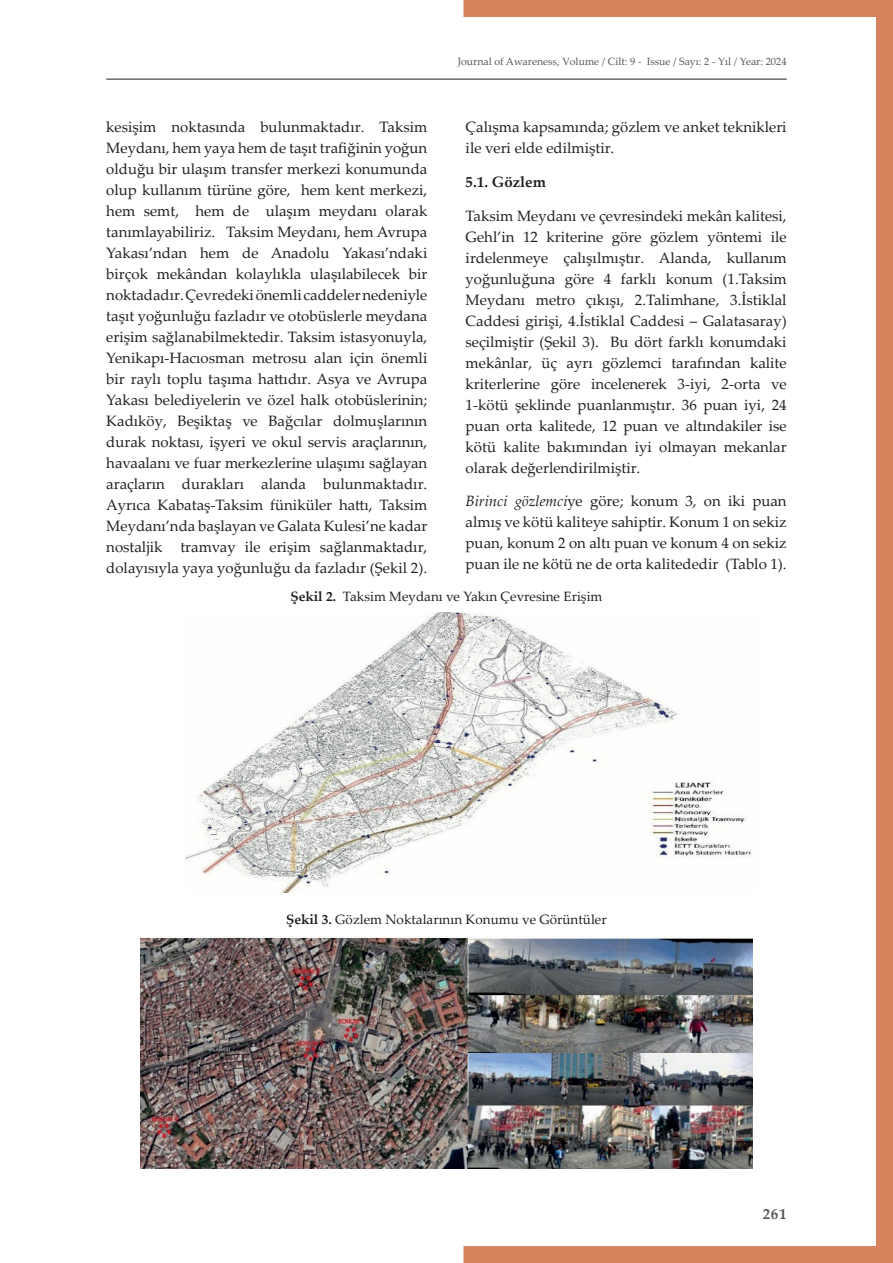
<style>
.page{position:relative;width:893px;height:1263px;background:#fff}
.page>*{position:absolute;margin:0;border:0;box-sizing:border-box;transform-origin:0 0}
.t1{font:15px/21px "Palatino Linotype";color:#231f20;text-align:justify}
.t2{font:700 15px "Palatino Linotype";color:#231f20}
.t3{font:700 15px "Palatino Linotype";color:#57585a}
.t4{font:14.7px "Times New Roman";color:#231f20}
.t5{font:700 14.7px "Times New Roman";color:#231f20}
.t6{font:13.5px "Palatino Linotype";color:#231f20}
.t7{font:10.5px "Palatino Linotype";color:#57585a}
.s1{font-style:italic}
.s2{font-weight:700}
</style>
<div class="page">
<svg style="left:463px;top:0;width:430px;height:1263px"></svg>
<hr style="left:106px;top:79px;width:681px;height:1px;background:#231f20">
<img style="left:185px;top:612px;width:571px;height:281px">
<img style="left:140px;top:937px;width:613px;height:231px">
<p class="t7" style="left:458px;top:54px;width:330px">Journal of Awareness, Volume / Cilt: 9 - Issue / Sayı: 2 - Yıl / Year: 2024</p>
<p class="t1" style="left:106px;top:116px;width:323px">kesişim noktasında bulunmaktadır. Taksim Meydanı, hem yaya hem de taşıt trafiğinin yoğun olduğu bir ulaşım transfer merkezi konumunda olup kullanım türüne göre, hem kent merkezi, hem semt, hem de ulaşım meydanı olarak tanımlayabiliriz. Taksim Meydanı, hem Avrupa Yakası’ndan hem de Anadolu Yakası’ndaki birçok mekândan kolaylıkla ulaşılabilecek bir noktadadır. Çevredeki önemli caddeler nedeniyle taşıt yoğunluğu fazladır ve otobüslerle meydana erişim sağlanabilmektedir. Taksim istasyonuyla, Yenikapı-Hacıosman metrosu alan için önemli bir raylı toplu taşıma hattıdır. Asya ve Avrupa Yakası belediyelerin ve özel halk otobüslerinin; Kadıköy, Beşiktaş ve Bağcılar dolmuşlarının durak noktası, işyeri ve okul servis araçlarının, havaalanı ve fuar merkezlerine ulaşımı sağlayan araçların durakları alanda bulunmaktadır.<br>Ayrıca Kabataş-Taksim füniküler hattı, Taksim Meydanı’nda başlayan ve Galata Kulesi’ne kadar nostaljik tramvay ile erişim sağlanmaktadır, dolayısıyla yaya yoğunluğu da fazladır (Şekil 2).</p>
<p class="t1" style="left:466px;top:116px;width:323px">Çalışma kapsamında; gözlem ve anket teknikleri ile veri elde edilmiştir.</p>
<p class="t2" style="left:466px;top:171px;width:82px">5.1. Gözlem</p>
<p class="t1" style="left:466px;top:204px;width:323px">Taksim Meydanı ve çevresindeki mekân kalitesi, Gehl’in 12 kriterine göre gözlem yöntemi ile irdelenmeye çalışılmıştır. Alanda, kullanım yoğunluğuna göre 4 farklı konum (1.Taksim Meydanı metro çıkışı, 2.Talimhane, 3.İstiklal Caddesi girişi, 4.İstiklal Caddesi – Galatasaray) seçilmiştir (Şekil 3). Bu dört farklı konumdaki mekânlar, üç ayrı gözlemci tarafından kalite kriterlerine göre incelenerek 3-iyi, 2-orta ve 1-kötü şeklinde puanlanmıştır. 36 puan iyi, 24 puan orta kalitede, 12 puan ve altındakiler ise kötü kalite bakımından iyi olmayan mekanlar olarak değerlendirilmiştir.</p>
<p class="t1" style="left:466px;top:490px;width:323px"><span class="s1">Birinci gözlemci</span>ye göre; konum 3, on iki puan almış ve kötü kaliteye sahiptir. Konum 1 on sekiz puan, konum 2 on altı puan ve konum 4 on sekiz puan ile ne kötü ne de orta kalitededir (Tablo 1).</p>
<p class="t6" style="left:290px;top:587px;width:314px"><span class="s2">Şekil 2.</span> Taksim Meydanı ve Yakın Çevresine Erişim</p>
<p class="t4" style="left:317px;top:528px;width:308px"><span class="s2">Şekil 1.</span> Jan Gehl’e Göre Kalite Kriterleri (URL-3)</p>
<p class="t6" style="left:286px;top:909px;width:322px"><span class="s2">Şekil 3.</span> Gözlem Noktalarının Konumu ve Görüntüler</p>
<p class="t4" style="left:337px;top:914px;width:264px">Taksim Meydanı ve Yakın Çevresine Erişim</p>
<p class="t5" style="left:284px;top:913px;width:47px">Şekil 2.</p>
<p class="t3" style="left:763px;top:1203px;width:25px">261</p>
</div>
